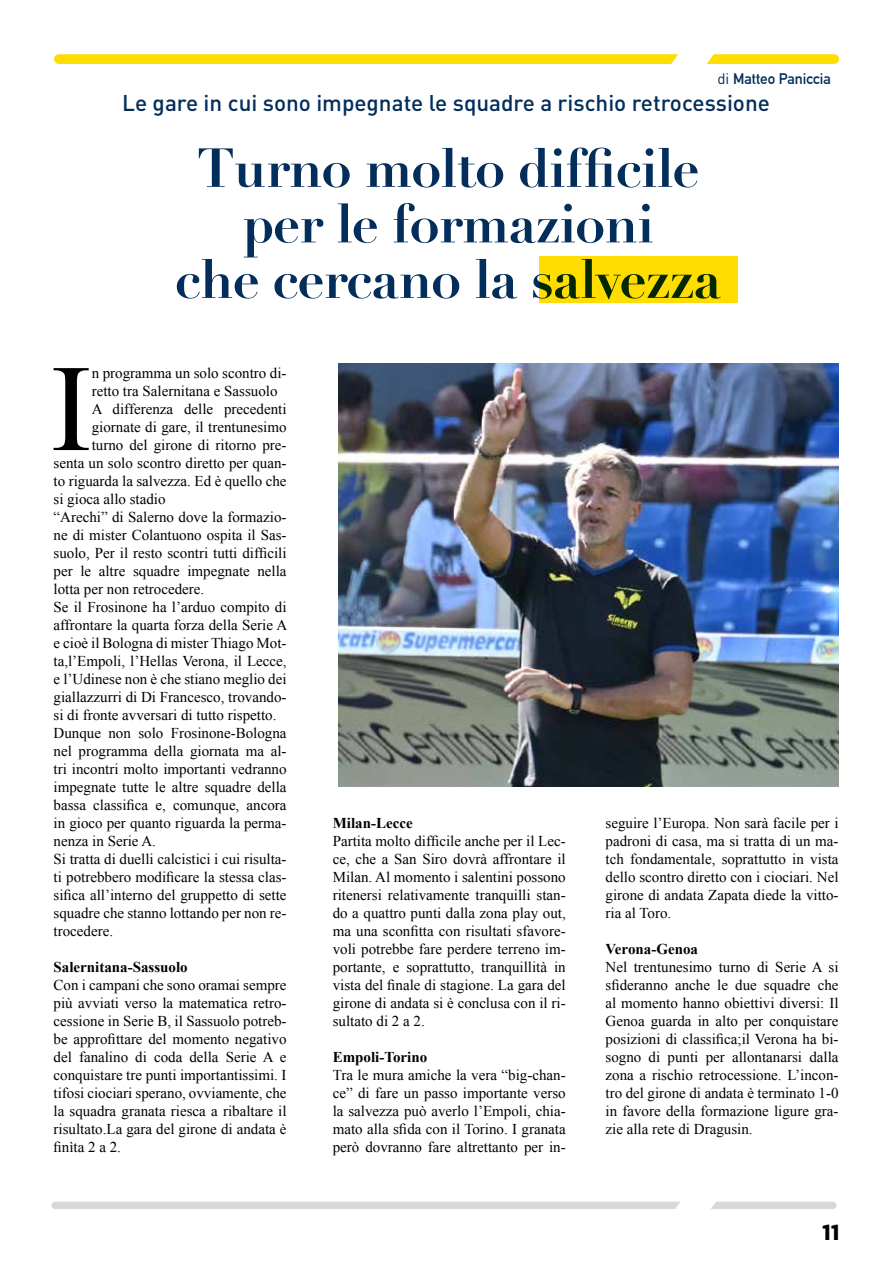
<style>
.page{position:relative;width:893px;height:1263px;background:#fff}
.page>*{position:absolute;margin:0;border:0;box-sizing:border-box;transform-origin:0 0}
.t1{font:123.75px "Times New Roman";color:#000}
.t2{font:700 54px/55.5px "Didot";letter-spacing:-.02em;color:#032d5a;text-align:center}
.t3{font:700 24px "Apex New";color:#000}
.t4{font:500 22.5px "DIN Pro";color:#032d5a}
.t5{font:15px/18px "Times New Roman";color:#000;text-align:justify}
.t6{font:700 15px "Times New Roman";color:#000}
.t7{font:700 15px "DIN Alternate";color:#032d5a}
.s1{font-family:"DIN Pro";font-weight:400}
</style>
<div class="page">
<div style="left:54px;top:54px;width:785px;height:10px;background:#fd0;border-radius:5px"></div>
<svg style="left:670px;top:54px;width:47px;height:10px"></svg>
<img style="left:338px;top:364px;width:500px;height:423px">
<div style="left:51px;top:1202px;width:785px;height:7px;background:#d8d8d8;border-radius:4px"></div>
<svg style="left:674px;top:1201px;width:48px;height:8px"></svg>
<div style="left:539px;top:256px;width:199px;height:47px;background:#fd0"></div>
<p class="t7" style="left:717px;top:67px;width:115px"><span class="s1">di</span> Matteo Paniccia</p>
<h3 class="t4" style="left:122px;top:88px;width:649px">Le gare in cui sono impegnate le squadre a rischio retrocessione</h3>
<h2 class="t2" style="left:175px;top:141px;width:548px">Turno molto difficile per le formazioni<br>che cercano la salvezza</h2>
<h1 class="t1" style="left:50px;top:325px;width:43px">I</h1>
<p class="t5" style="left:92px;top:364px;width:196px">n programma un solo scontro di-</p>
<p class="t5" style="left:92px;top:382px;width:187px">retto tra Salernitana e Sassuolo</p>
<p class="t5" style="left:92px;top:400px;width:196px">A differenza delle precedenti</p>
<p class="t5" style="left:92px;top:418px;width:196px">giornate di gare, il trentunesimo</p>
<p class="t5" style="left:92px;top:436px;width:196px">turno del girone di ritorno pre-</p>
<p class="t5" style="left:54px;top:454px;width:235px">senta un solo scontro diretto per quan-</p>
<p class="t5" style="left:54px;top:472px;width:235px">to riguarda la salvezza. Ed è quello che</p>
<p class="t5" style="left:54px;top:490px;width:114px">si gioca allo stadio</p>
<p class="t5" style="left:54px;top:508px;width:235px">“Arechi” di Salerno dove la formazio-</p>
<p class="t5" style="left:54px;top:526px;width:235px">ne di mister Colantuono ospita il Sas-</p>
<p class="t5" style="left:54px;top:544px;width:235px">suolo, Per il resto scontri tutti difficili</p>
<p class="t5" style="left:54px;top:562px;width:235px">per le altre squadre impegnate nella</p>
<p class="t5" style="left:54px;top:580px;width:152px">lotta per non retrocedere.</p>
<p class="t5" style="left:54px;top:598px;width:235px">Se il Frosinone ha l’arduo compito di</p>
<p class="t5" style="left:54px;top:616px;width:235px">affrontare la quarta forza della Serie A</p>
<p class="t5" style="left:54px;top:634px;width:235px">e cioè il Bologna di mister Thiago Mot-</p>
<p class="t5" style="left:54px;top:652px;width:235px">ta,l’Empoli, l’Hellas Verona, il Lecce,</p>
<p class="t5" style="left:54px;top:670px;width:235px">e l’Udinese non è che stiano meglio dei</p>
<p class="t5" style="left:54px;top:688px;width:235px">giallazzurri di Di Francesco, trovando-</p>
<p class="t5" style="left:54px;top:706px;width:224px">si di fronte avversari di tutto rispetto.</p>
<p class="t5" style="left:54px;top:724px;width:235px">Dunque non solo Frosinone-Bologna</p>
<p class="t5" style="left:54px;top:742px;width:235px">nel programma della giornata ma al-</p>
<p class="t5" style="left:54px;top:760px;width:235px">tri incontri molto importanti vedranno</p>
<p class="t5" style="left:54px;top:778px;width:235px">impegnate tutte le altre squadre della</p>
<p class="t5" style="left:54px;top:796px;width:235px">bassa classifica e, comunque, ancora</p>
<p class="t5" style="left:54px;top:814px;width:235px">in gioco per quanto riguarda la perma-</p>
<p class="t5" style="left:54px;top:832px;width:104px">nenza in Serie A.</p>
<p class="t5" style="left:54px;top:850px;width:235px">Si tratta di duelli calcistici i cui risulta-</p>
<p class="t5" style="left:54px;top:868px;width:235px">ti potrebbero modificare la stessa clas-</p>
<p class="t5" style="left:54px;top:886px;width:235px">sifica all’interno del gruppetto di sette</p>
<p class="t5" style="left:54px;top:904px;width:235px">squadre che stanno lottando per non re-</p>
<p class="t5" style="left:54px;top:922px;width:61px">trocedere.</p>
<p class="t6" style="left:54px;top:957px;width:136px">Salernitana-Sassuolo</p>
<p class="t5" style="left:54px;top:976px;width:235px">Con i campani che sono oramai sempre più avviati verso la matematica retro&shy;cessione in Serie B, il Sassuolo potreb&shy;be approfittare del momento negativo del fanalino di coda della Serie A e conquistare tre punti importantissimi. I tifosi ciociari sperano, ovviamente, che la squadra granata riesca a ribaltare il risultato.La gara del girone di andata è finìta 2 a 2.</p>
<p class="t6" style="left:333px;top:813px;width:81px">Milan-Lecce</p>
<p class="t5" style="left:333px;top:832px;width:235px">Partita molto difficile anche per il Lec&shy;ce, che a San Siro dovrà affrontare il Milan. Al momento i salentini possono ritenersi relativamente tranquilli stan&shy;do a quattro punti dalla zona play out, ma una sconfitta con risultati sfavore&shy;voli potrebbe fare perdere terreno im&shy;portante, e soprattutto, tranquillità in vista del finale di stagione. La gara del girone di andata si è conclusa con il ri&shy;sultato di 2 a 2.</p>
<p class="t6" style="left:333px;top:1047px;width:96px">Empoli-Torino</p>
<p class="t5" style="left:333px;top:1066px;width:235px">Tra le mura amiche la vera “big-chan&shy;ce” di fare un passo importante verso la salvezza può averlo l’Empoli, chia&shy;mato alla sfida con il Torino. I granata però dovranno fare altrettanto per in-</p>
<p class="t5" style="left:605px;top:814px;width:235px">seguire l’Europa. Non sarà facile per i padroni di casa, ma si tratta di un ma&shy;tch fondamentale, soprattutto in vista dello scontro diretto con i ciociari. Nel girone di andata Zapata diede la vitto&shy;ria al Toro.</p>
<p class="t6" style="left:605px;top:939px;width:94px">Verona-Genoa</p>
<p class="t5" style="left:605px;top:958px;width:235px">Nel trentunesimo turno di Serie A si sfideranno anche le due squadre che al momento hanno obiettivi diversi: Il Genoa guarda in alto per conquistare posizioni di classifica;il Verona ha bi&shy;sogno di punti per allontanarsi dalla zona a rischio retrocessione. L’incon&shy;tro del girone di andata è terminato 1-0 in favore della formazione ligure gra&shy;zie alla rete di Dragusin.</p>
<h3 class="t3" style="left:822px;top:1213px;width:19px">11</h3>
</div>
